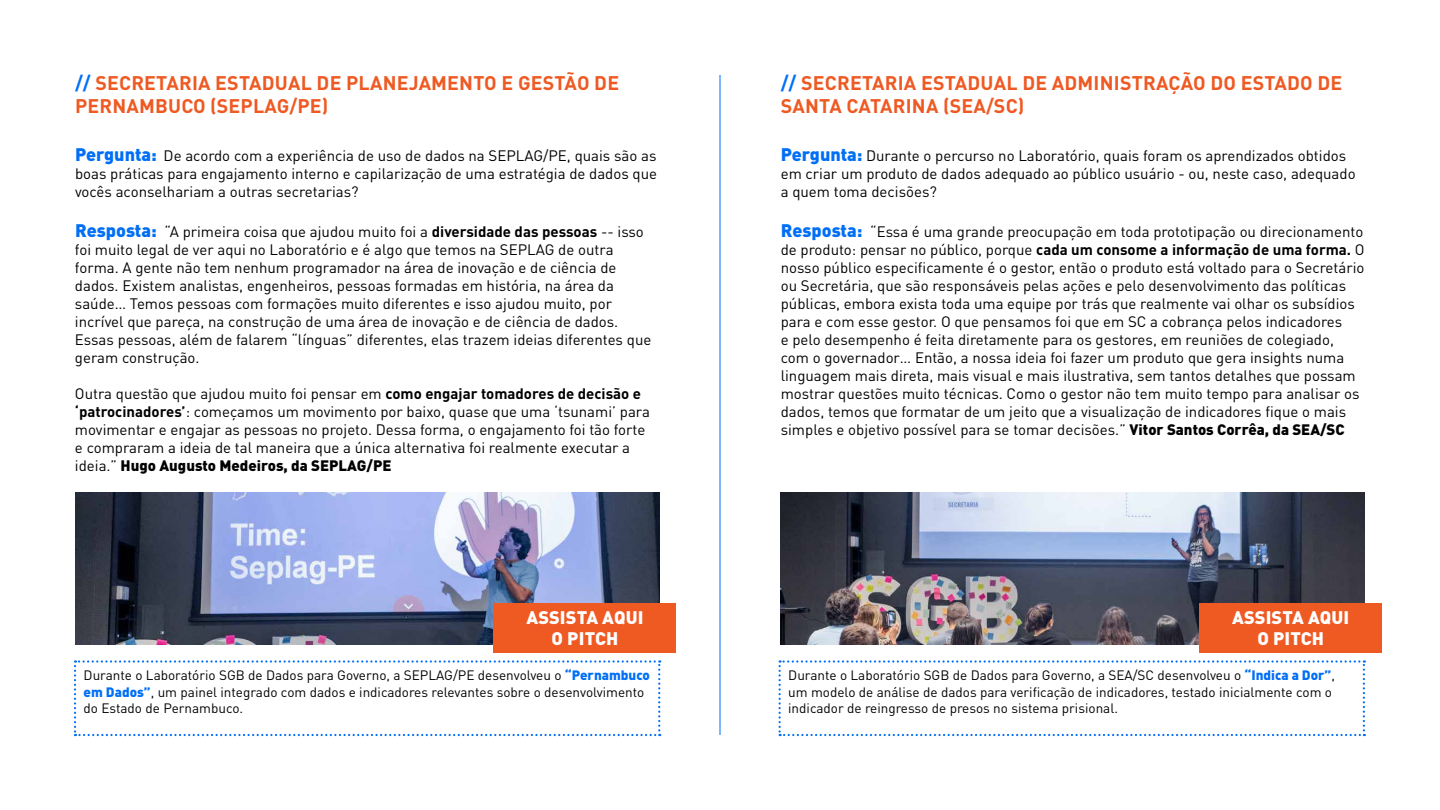
<style>
.page{position:relative;width:1440px;height:810px;background:#fff}
.page>*{position:absolute;margin:0;border:0;box-sizing:border-box;transform-origin:0 0}
.t1{font:700 19.5px/23.4px "DIN Pro";letter-spacing:.01em;color:#ef5922}
.t2{font:900 18px/21.6px "DIN Pro";letter-spacing:.01em;color:#fff;text-align:center}
.t3{font:15px/18px "DIN Pro";color:#000}
.t4{font:13.5px/16.2px "DIN Pro";color:#000}
.s1{color:#006ff6}
.s2{font-weight:900;font-size:18px;color:#006ff6}
.s3{font-weight:700}
.s4{font-weight:900}
.s5{font-weight:900;color:#006ff6}
</style>
<div class="page">
<img style="left:75px;top:492px;width:584px;height:153px">
<img style="left:781px;top:492px;width:584px;height:153px">
<svg style="left:74px;top:660px;width:586px;height:76px"></svg>
<svg style="left:778px;top:660px;width:587px;height:76px"></svg>
<div style="left:494px;top:603px;width:182px;height:49px;background:#ef5922"></div>
<div style="left:1199px;top:603px;width:183px;height:49px;background:#ef5922"></div>
<hr style="left:720px;top:75px;width:1px;height:660px;background:#006ff6">
<h1 class="t1" style="left:75px;top:70px;width:546px"><span class="s1">//</span> SECRETARIA ESTADUAL DE PLANEJAMENTO E GESTÃO DE<br>PERNAMBUCO (SEPLAG/PE)</h1>
<h1 class="t1" style="left:781px;top:70px;width:563px"><span class="s1">//</span> SECRETARIA ESTADUAL DE ADMINISTRAÇÃO DO ESTADO DE<br>SANTA CATARINA (SEA/SC)</h1>
<p class="t3" style="left:75px;top:146px;width:584px;text-align:justify"><span class="s2">Pergunta:</span> De acordo com a experiência de uso de dados na SEPLAG/PE, quais são as boas práticas para engajamento interno e capilarização de uma estratégia de dados que vocês aconselhariam a outras secretarias?</p>
<p class="t3" style="left:75px;top:222px;width:578px"><span class="s2">Resposta:</span> “A primeira coisa que ajudou muito foi a <span class="s3">diversidade das pessoas</span> -- isso foi muito legal de ver aqui no Laboratório e é algo que temos na SEPLAG de outra forma. A gente não tem nenhum programador na área de inovação e de ciência de dados. Existem analistas, engenheiros, pessoas formadas em história, na área da saúde… Temos pessoas com formações muito diferentes e isso ajudou muito, por incrível que pareça, na construção de uma área de inovação e de ciência de dados.<br>Essas pessoas, além de falarem “línguas” diferentes, elas trazem ideias diferentes que geram construção.</p>
<p class="t3" style="left:75px;top:384px;width:577px">Outra questão que ajudou muito foi pensar em <span class="s3">como engajar tomadores de decisão e ‘patrocinadores’</span>: começamos um movimento por baixo, quase que uma ‘tsunami’ para movimentar e engajar as pessoas no projeto. Dessa forma, o engajamento foi tão forte e compraram a ideia de tal maneira que a única alternativa foi realmente executar a ideia.” <span class="s4">Hugo Augusto Medeiros, da SEPLAG/PE</span></p>
<p class="t3" style="left:781px;top:146px;width:576px"><span class="s2">Pergunta:</span> Durante o percurso no Laboratório, quais foram os aprendizados obtidos em criar um produto de dados adequado ao público usuário - ou, neste caso, adequado a quem toma decisões?</p>
<p class="t3" style="left:781px;top:222px;width:586px"><span class="s2">Resposta:</span> “Essa é uma grande preocupação em toda prototipação ou direcionamento de produto: pensar no público, porque <span class="s3">cada um consome a informação de uma forma.</span> O nosso público especificamente é o gestor, então o produto está voltado para o Secretário ou Secretária, que são responsáveis pelas ações e pelo desenvolvimento das políticas públicas, embora exista toda uma equipe por trás que realmente vai olhar os subsídios para e com esse gestor. O que pensamos foi que em SC a cobrança pelos indicadores<br>e pelo desempenho é feita diretamente para os gestores, em reuniões de colegiado, com o governador… Então, a nossa ideia foi fazer um produto que gera insights numa linguagem mais direta, mais visual e mais ilustrativa, sem tantos detalhes que possam mostrar questões muito técnicas. Como o gestor não tem muito tempo para analisar os dados, temos que formatar de um jeito que a visualização de indicadores fique o mais simples e objetivo possível para se tomar decisões.” <span class="s4">Vitor Santos Corrêa, da SEA/SC</span></p>
<p class="t2" style="left:526px;top:606px;width:119px">ASSISTA AQUI<br>O PITCH</p>
<p class="t2" style="left:1232px;top:606px;width:119px">ASSISTA AQUI<br>O PITCH</p>
<p class="t4" style="left:84px;top:667px;width:568px">Durante o Laboratório SGB de Dados para Governo, a SEPLAG/PE desenvolveu o <span class="s5">“Pernambuco em Dados”</span>, um painel integrado com dados e indicadores relevantes sobre o desenvolvimento do Estado de Pernambuco.</p>
<p class="t4" style="left:788px;top:667px;width:548px">Durante o Laboratório SGB de Dados para Governo, a SEA/SC desenvolveu o <span class="s5">“Indica a Dor”</span>, um modelo de análise de dados para verificação de indicadores, testado inicialmente com o indicador de reingresso de presos no sistema prisional.</p>
</div>
